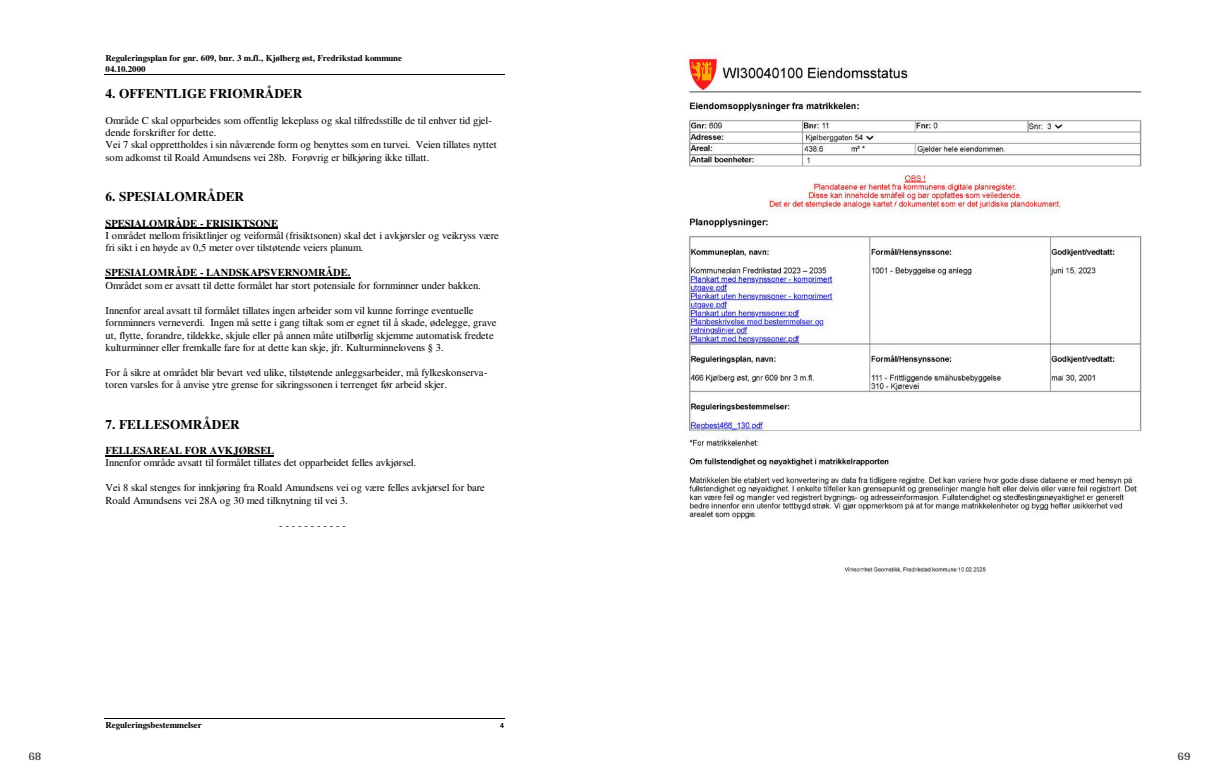
<style>
.page{position:relative;width:1219px;height:782px;background:#fff}
.page>*{position:absolute;margin:0;border:0;box-sizing:border-box;transform-origin:0 0}
.t1{font:700 13.3px "Times New Roman";letter-spacing:-.01em;color:#000}
.t2{font:700 12px "Arya";color:#414749}
.t3{font:10.5px/12.4px "Times New Roman";letter-spacing:-.005em;color:#000}
.t4{font:700 10.5px "Times New Roman";color:#000}
.t5{font:700 8.8px/10.5px "Times New Roman";color:#000}
.t6{font:700 7px "Arial";color:#000}
</style>
<div class="page">
<hr style="left:104px;top:74px;width:401px;height:1px;background:#000">
<hr style="left:104px;top:718px;width:401px;height:1px;background:#000">
<hr style="left:106px;top:228px;width:172px;height:1px;background:#000">
<hr style="left:106px;top:277px;width:245px;height:1px;background:#000">
<hr style="left:106px;top:455px;width:168px;height:1px;background:#000">
<img style="left:685px;top:55px;width:457px;height:520px">
<p class="t5" style="left:106px;top:53px;width:298px">Reguleringsplan for gnr. 609, bnr. 3 m.fl., Kjølberg øst, Fredrikstad kommune<br>04.10.2000</p>
<p class="t1" style="left:106px;top:86px;width:198px">4. OFFENTLIGE FRIOMRÅDER</p>
<p class="t3" style="left:106px;top:114px;width:393px">Område C skal opparbeides som offentlig lekeplass og skal tilfredsstille de til enhver tid gjel&shy;dende forskrifter for dette.<br>Vei 7 skal opprettholdes i sin nåværende form og benyttes som en turvei. Veien tillates nyttet som adkomst til Roald Amundsens vei 28b. Forøvrig er bilkjøring ikke tillatt.</p>
<p class="t1" style="left:106px;top:188px;width:140px">6. SPESIALOMRÅDER</p>
<p class="t4" style="left:106px;top:217px;width:174px">SPESIALOMRÅDE - FRISIKTSONE</p>
<p class="t3" style="left:106px;top:229px;width:395px">I området mellom frisiktlinjer og veiformål (frisiktsonen) skal det i avkjørsler og veikryss være fri sikt i en høyde av 0,5 meter over tilstøtende veiers planum.</p>
<p class="t4" style="left:106px;top:266px;width:246px">SPESIALOMRÅDE - LANDSKAPSVERNOMRÅDE.</p>
<p class="t3" style="left:106px;top:279px;width:377px">Området som er avsatt til dette formålet har stort potensiale for fornminner under bakken.</p>
<p class="t3" style="left:106px;top:303px;width:392px">Innenfor areal avsatt til formålet tillates ingen arbeider som vil kunne forringe eventuelle fornminners verneverdi. Ingen må sette i gang tiltak som er egnet til å skade, ødelegge, grave ut, flytte, forandre, tildekke, skjule eller på annen måte utilbørlig skjemme automatisk fredete kulturminner eller fremkalle fare for at dette kan skje, jfr. Kulturminnelovens § 3.</p>
<p class="t3" style="left:106px;top:366px;width:383px">For å sikre at området blir bevart ved ulike, tilstøtende anleggsarbeider, må fylkeskonserva&shy;toren varsles for å anvise ytre grense for sikringssonen i terrenget før arbeid skjer.</p>
<p class="t1" style="left:106px;top:416px;width:136px">7. FELLESOMRÅDER</p>
<p class="t4" style="left:106px;top:444px;width:170px">FELLESAREAL FOR AVKJØRSEL</p>
<p class="t3" style="left:106px;top:456px;width:312px">Innenfor område avsatt til formålet tillates det opparbeidet felles avkjørsel.</p>
<p class="t3" style="left:106px;top:481px;width:381px">Vei 8 skal stenges for innkjøring fra Roald Amundsens vei og være felles avkjørsel for bare<br>Roald Amundsens vei 28A og 30 med tilknytning til vei 3.</p>
<p class="t5" style="left:106px;top:719px;width:98px">Reguleringsbestemmelser</p>
<p class="t6" style="left:500px;top:721px;width:5px">4</p>
<p class="t2" style="left:28px;top:749px;width:15px">68</p>
<p class="t2" style="left:1177px;top:749px;width:15px">69</p>
</div>
